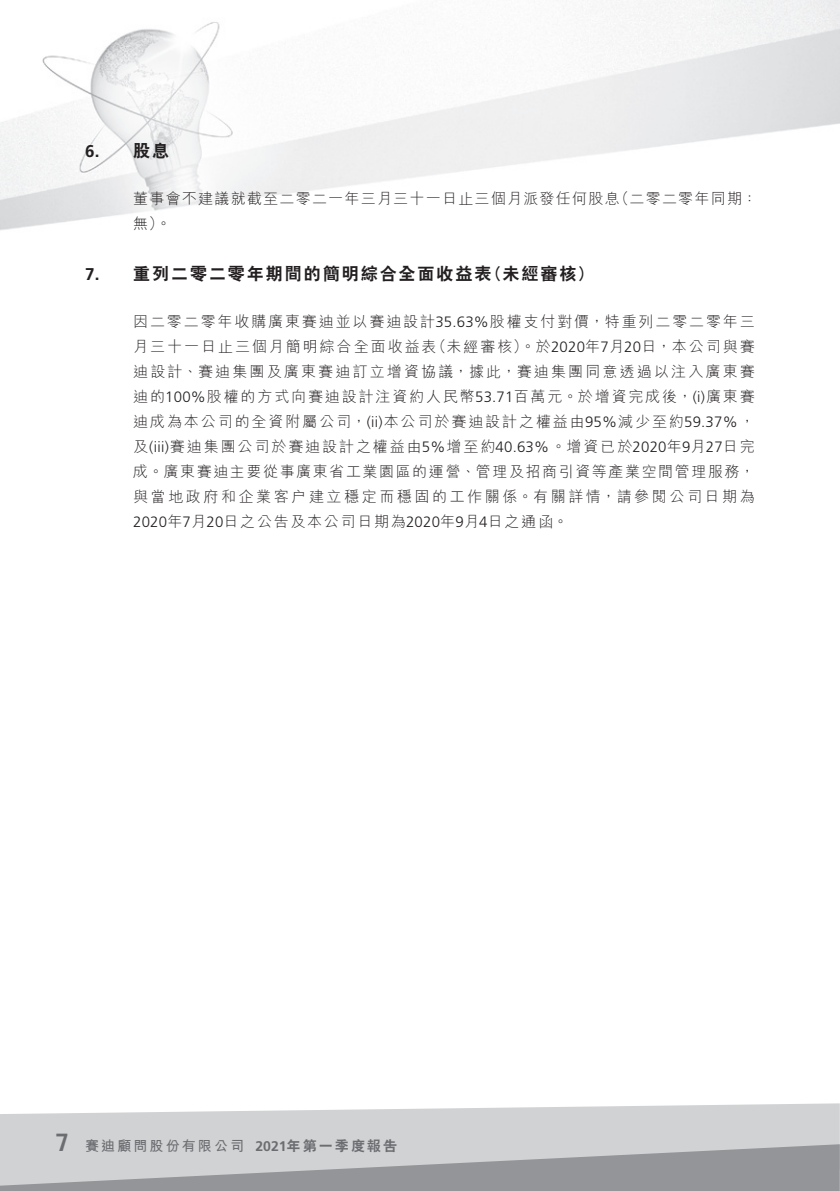
<style>
.page{position:relative;width:840px;height:1191px;background:#fff}
.page>*{position:absolute;margin:0;border:0;box-sizing:border-box;transform-origin:0 0}
.t1{font:700 24px "Trade Gothic LT Std";color:#6c6d70}
._17_H1__Note{font:800 17px "C Hei 2 HK";letter-spacing:.115em;color:#231f20}
._17_H1__Note-2{font:700 17px "Frutiger LT Std";color:#231f20}
._26___P2__Note{font:300 15px/25px "M Hei HK";letter-spacing:.125em;color:#231f20;text-align:right}
._26___P2__Note-2{font:300 15px/25px "M Hei HK";letter-spacing:.085em;color:#231f20}
.t2{font:800 14px "C Hei 2 HK";letter-spacing:.15em;color:#6c6d70}
.t3{font:700 14px "M Hei HK";letter-spacing:.15em;color:#6c6d70}
.s1{font-family:"Frutiger LT Std"}
.s2{font-family:"Frutiger LT Std";font-weight:700}
</style>
<div class="page">
<img style="left:0;top:0;width:839px;height:230px">
<svg style="left:0;top:1103px;width:839px;height:41px;background:#d7d8da"></svg>
<svg style="left:0;top:1144px;width:839px;height:47px;background:#aeb0b2"></svg>
<p class="_17_H1__Note-2" style="left:85px;top:141px;width:16px">6.</p>
<p class="_17_H1__Note-2" style="left:85px;top:264px;width:16px">7.</p>
<p class="_17_H1__Note" style="left:133px;top:139px;width:37px">股息</p>
<p class="_26___P2__Note-2" style="left:614px;top:186px;width:144px">（二零二零年同期：</p>
<p class="_26___P2__Note-2" style="left:133px;top:186px;width:487px">董事會不建議就截至二零二一年三月三十一日止三個月派發任何股息無。(</p>
<p class="_17_H1__Note" style="left:485px;top:262px;width:110px">（未經審核(</p>
<p class="_17_H1__Note" style="left:133px;top:262px;width:359px">重列二零二零年期間的簡明綜合全面收益表</p>
<p class="_26___P2__Note" style="left:133px;top:309px;width:622px">因二零二零年收購廣東賽迪並以賽迪設計<span class="s1">35.63%</span>股權支付對價，特重列二零二零年三（未經審核）。於<span class="s1">2020</span>年月<span class="s1">7 20</span>日，本公司與賽</p>
<p class="_26___P2__Note" style="left:133px;top:334px;width:623px;text-align:left">月三十一日止三個月簡明綜合全面收益表<br>迪設計、賽迪集團及廣東賽迪訂立增資協議，據此，賽迪集團同意透過以注入廣東賽迪的<span class="s1">100%</span>股權的方式向賽迪設計注資約人民幣<span class="s1">53.71</span>百萬元。於增資完成後， <span class="s1">)i(</span> 廣東賽迪成為本公司的全資附屬公司， <span class="s1">)i i(</span> 本公司於賽迪設計之權益由<span class="s1">95%</span>減少至約<span class="s1">59.37%</span>，及<span class="s1">(iii)</span>賽迪集團公司於賽迪設計之權益由<span class="s1">5%</span>增至約<span class="s1">40.63%</span>。增資已於<span class="s1">2020</span>年月<span class="s1">9 27</span>日完成。廣東賽迪主要從事廣東省工業園區的運營、管理及招商引資等產業空間管理服務，與當地政府和企業客户建立穩定而穩固的工作關係。有關詳情，請參閱公司日期為<span class="s1">2020</span>年月<span class="s1">7 20</span>日之公告及本公司日期為<span class="s1">2020</span>年月<span class="s1">9 4</span>日之通函。</p>
<h1 class="t1" style="left:56px;top:1127px;width:15px">7</h1>
<p class="t3" style="left:85px;top:1135px;width:160px">賽迪顧問股份有限公司</p>
<p class="t2" style="left:255px;top:1136px;width:143px"><span class="s2">2021</span>年第一季度報告</p>
</div>
